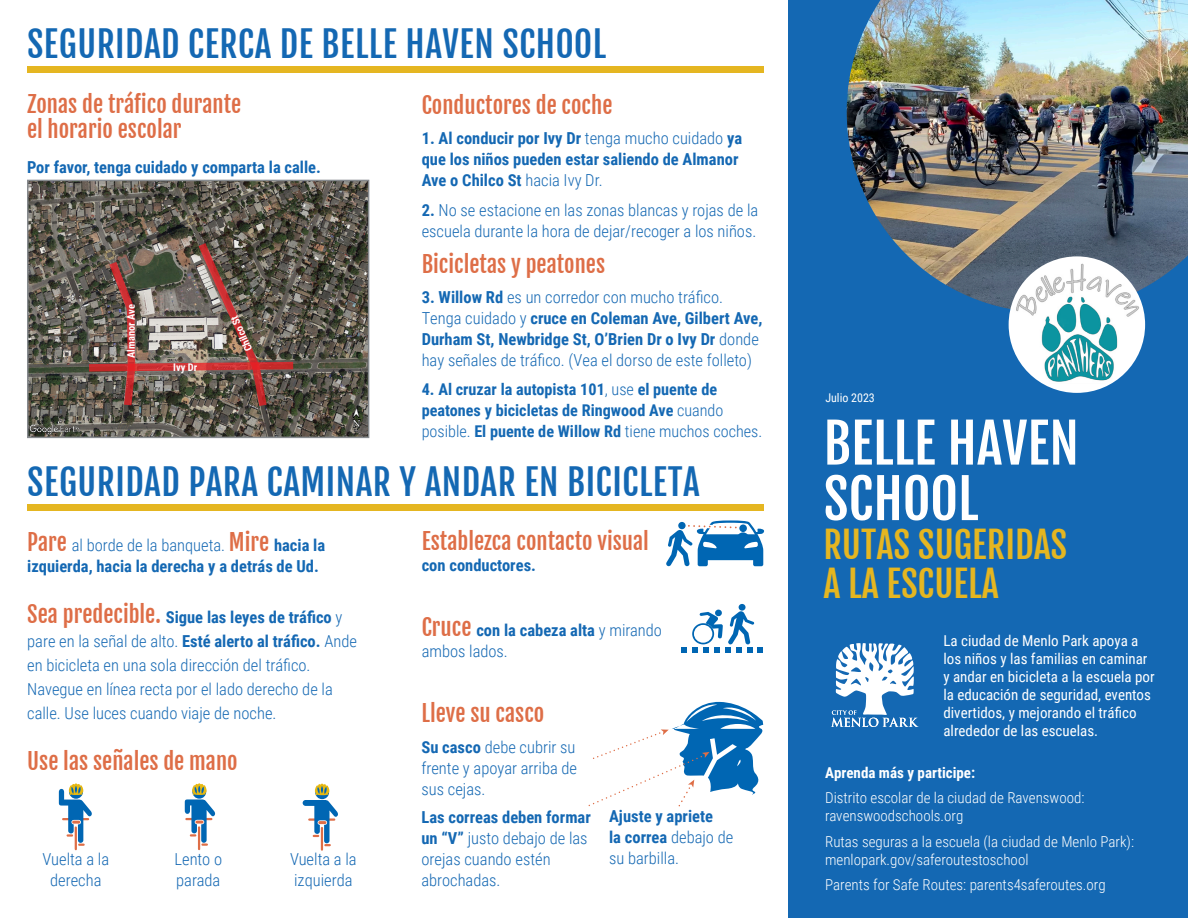
<style>
.page{position:relative;width:1188px;height:918px;background:#fff}
.page>*{position:absolute;margin:0;border:0;box-sizing:border-box;transform-origin:0 0}
.t1{font:54px/55.5px "Fjalla One";color:#fff}
.t2{font:36px/39px "Fjalla One";color:#e5b621}
.t3{font:35.25px "Fjalla One";letter-spacing:.015em;color:#1468b3}
.t4{font:22.5px/25.5px "Fjalla One";color:#de6e47}
.t5{font:300 16.5px/21px "Roboto Condensed";color:#1468b3}
.t6{font:700 16.5px/21px "Roboto Condensed";color:#1468b3}
.t7{font:700 16.2px/21px "Roboto Condensed";color:#1468b3}
.t8{font:300 15px/18px "Roboto Condensed";color:#fff}
.t9{font:15px/18px "Roboto Condensed";color:#fff}
.t10{font:700 15px "Roboto Condensed";color:#fff}
.t11{font:12px "Roboto Condensed";color:#fff}
.t12{font:700 10.5px "Roboto Condensed";color:#fff}
.s1{font-weight:300}
.s2{font-weight:700}
.s3{font-family:"Fjalla One";font-weight:400;font-size:22.5px;color:#de6e47}
</style>
<div class="page">
<div style="left:788px;top:0;width:400px;height:918px;background:#1468b3"></div>
<svg style="left:831px;top:643px;width:87px;height:84px"></svg>
<img style="left:847px;top:0;width:341px;height:313px">
<img style="left:1010px;top:261px;width:134px;height:122px">
<div style="left:1009px;top:256px;width:136px;height:137px;border:3px solid #fff;border-radius:50%"></div>
<div style="left:27px;top:67px;width:737px;height:6px;background:#e5b621"></div>
<div style="left:27px;top:505px;width:737px;height:6px;background:#e5b621"></div>
<hr style="left:321px;top:828px;width:2px;height:22px;background:#de6e47">
<svg style="left:303px;top:784px;width:35px;height:62px"></svg>
<hr style="left:198px;top:827px;width:2px;height:22px;background:#de6e47">
<svg style="left:185px;top:783px;width:31px;height:63px"></svg>
<hr style="left:75px;top:828px;width:2px;height:21px;background:#de6e47">
<svg style="left:59px;top:783px;width:33px;height:63px"></svg>
<svg style="left:666px;top:520px;width:98px;height:46px"></svg>
<svg style="left:589px;top:701px;width:174px;height:106px"></svg>
<div style="left:738px;top:604px;width:8px;height:7px;background:#0066b3;border-radius:50%"></div>
<svg style="left:681px;top:610px;width:82px;height:43px"></svg>
<img style="left:30px;top:183px;width:336px;height:252px">
<img style="left:30px;top:424px;width:50px;height:11px">
<div style="left:27px;top:180px;width:342px;height:258px;border:2px solid #868a8e"></div>
<img style="left:88px;top:242px;width:207px;height:166px">
<svg style="left:352px;top:405px;width:10px;height:23px"></svg>
<h3 class="t3" style="left:27px;top:22px;width:581px">SEGURIDAD CERCA DE BELLE HAVEN SCHOOL</h3>
<h3 class="t4" style="left:27px;top:91px;width:216px">Zonas de tráfico durante el horario escolar</h3>
<p class="t6" style="left:27px;top:156px;width:295px">Por favor, tenga cuidado y comparta la calle.</p>
<h3 class="t4" style="left:422px;top:93px;width:192px">Conductores de coche</h3>
<p class="t6" style="left:422px;top:127px;width:322px">1. Al conducir por Ivy Dr <span class="s1">tenga mucho cuidado</span> ya que los niños pueden estar saliendo de Almanor<br>Ave o Chilco St <span class="s1">hacia Ivy Dr.</span></p>
<p class="t5" style="left:422px;top:199px;width:338px"><span class="s2">2.</span> No se estacione en las zonas blancas y rojas de la escuela durante la hora de dejar/recoger a los niños.</p>
<h3 class="t4" style="left:422px;top:252px;width:185px">Bicicletas y peatones</h3>
<p class="t5" style="left:422px;top:286px;width:342px"><span class="s2">3. Willow Rd</span> es un corredor con mucho tráfico.<br>Tenga cuidado y <span class="s2">cruce en Coleman Ave, Gilbert Ave, Durham St, Newbridge St, O’Brien Dr o Ivy Dr</span> donde hay señales de tráfico. (Vea el dorso de este folleto)</p>
<p class="t7" style="left:422px;top:379px;width:342px">4. Al cruzar la autopista 101<span class="s1">, use</span> el puente de peatones y bicicletas de Ringwood Ave <span class="s1">cuando posible.</span> El puente de Willow Rd <span class="s1">tiene muchos coches.</span></p>
<h3 class="t3" style="left:27px;top:461px;width:674px">SEGURIDAD PARA CAMINAR Y ANDAR EN BICICLETA</h3>
<p class="t6" style="left:27px;top:534px;width:299px"><span class="s3">Pare</span> <span class="s1">al borde de la banqueta.</span> <span class="s3">Mire</span> hacia la izquierda, hacia la derecha y a detrás de Ud.</p>
<p class="t5" style="left:27px;top:605px;width:331px;line-height:24px"><span class="s3">Sea predecible.</span> <span class="s2">Sigue las leyes de tráfico</span> y pare en la señal de alto. <span class="s2">Esté alerto al tráfico.</span> Ande en bicicleta en una sola dirección del tráfico.<br>Navegue en línea recta por el lado derecho de la calle. Use luces cuando viaje de noche.</p>
<h3 class="t4" style="left:27px;top:749px;width:212px">Use las señales de mano</h3>
<p class="t12" style="left:124px;top:358px;width:55px;rotate:-90deg">Almanor Ave</p>
<p class="t12" style="left:242px;top:354px;width:39px;rotate:-114deg">Chilco St</p>
<p class="t12" style="left:173px;top:359px;width:26px">Ivy Dr</p>
<h3 class="t4" style="left:422px;top:529px;width:229px">Establezca contacto visual</h3>
<p class="t6" style="left:422px;top:554px;width:116px">con conductores.</p>
<p class="t5" style="left:422px;top:619px;width:242px"><span class="s3">Cruce</span> <span class="s2">con la cabeza alta</span> y mirando ambos lados.</p>
<h3 class="t4" style="left:421px;top:700px;width:124px">Lleve su casco</h3>
<p class="t5" style="left:421px;top:736px;width:157px;text-align:justify"><span class="s2">Su casco</span> debe cubrir su frente y apoyar arriba de sus cejas.</p>
<p class="t5" style="left:421px;top:806px;width:171px"><span class="s2">Las correas deben formar un “V”</span> justo debajo de las orejas cuando estén abrochadas.</p>
<p class="t6" style="left:609px;top:805px;width:126px">Ajuste y apriete<br>la correa <span class="s1">debajo de su barbilla.</span></p>
<p class="t5" style="left:43px;top:848px;width:68px;text-align:center">Vuelta a la derecha</p>
<p class="t5" style="left:174px;top:848px;width:49px">Lento o parada</p>
<p class="t5" style="left:290px;top:848px;width:68px">Vuelta a la izquierda</p>
<p class="t11" style="left:825px;top:389px;width:51px">Julio 2023</p>
<h1 class="t1" style="left:824px;top:416px;width:257px">BELLE HAVEN<br>SCHOOL</h1>
<h2 class="t2" style="left:824px;top:525px;width:245px">RUTAS SUGERIDAS<br>A LA ESCUELA</h2>
<p class="t9" style="left:943px;top:631px;width:213px">La ciudad de Menlo Park apoya a los niños y las familias en caminar y andar en bicicleta a la escuela por la educación de seguridad, eventos divertidos, y mejorando el tráfico alrededor de las escuelas.</p>
<p class="t10" style="left:825px;top:762px;width:152px">Aprenda más y participe:</p>
<p class="t8" style="left:825px;top:788px;width:261px">Distrito escolar de la ciudad de Ravenswood: ravenswoodschools.org</p>
<p class="t8" style="left:825px;top:832px;width:310px">Rutas seguras a la escuela (la ciudad de Menlo Park): menlopark.gov/saferoutestoschool</p>
<p class="t8" style="left:825px;top:875px;width:282px">Parents for Safe Routes: parents4saferoutes.org</p>
</div>
